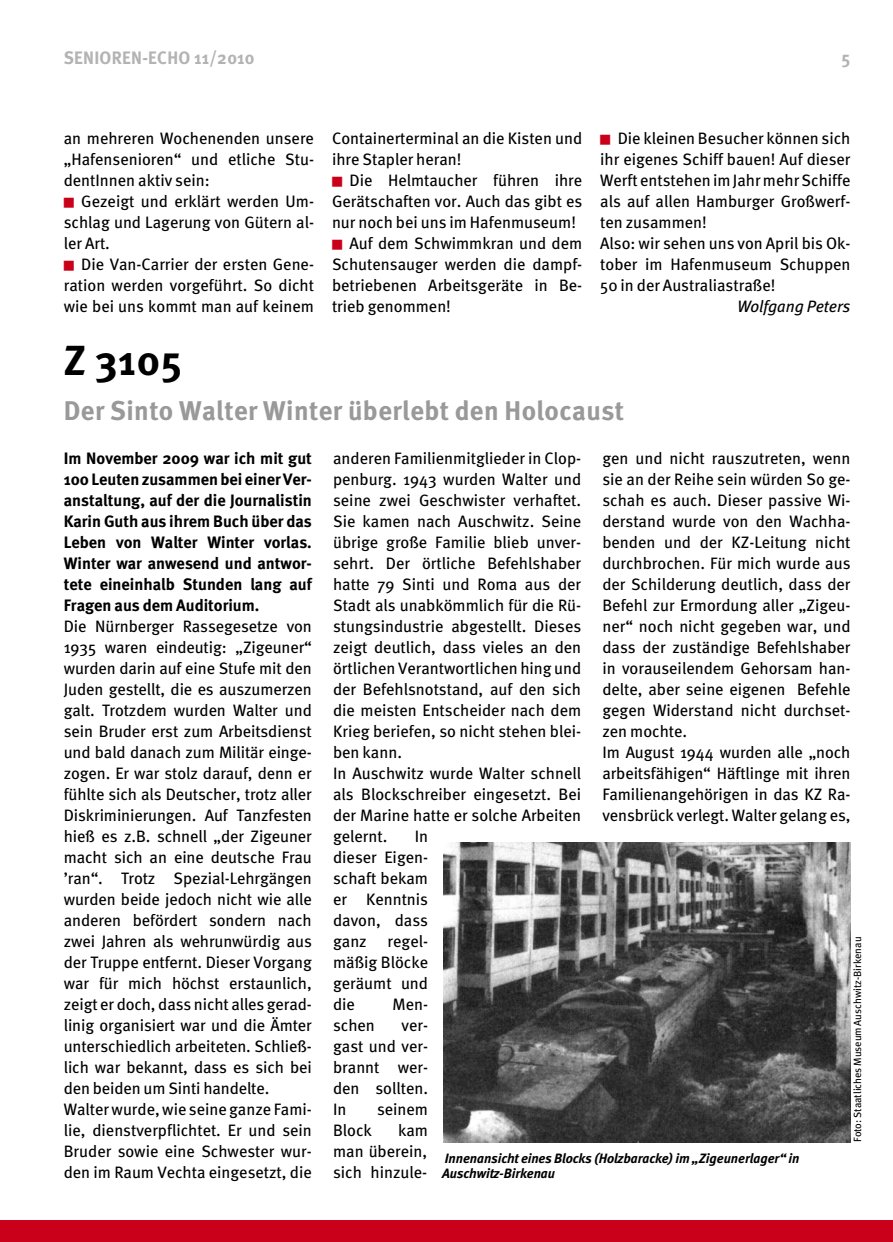
<style>
.page{position:relative;width:893px;height:1242px;background:#fff}
.page>*{position:absolute;margin:0;border:0;box-sizing:border-box;transform-origin:0 0}
.t1{font:700 42px "Meta";color:#000}
.t2{font:700 27px "Meta";letter-spacing:.015em;color:#999}
.t3{font:700 18px "Meta";letter-spacing:.015em;color:#b3b3b3}
.t4{font:16.5px/21px "Meta";color:#000;text-align:justify}
.t5{font:700 16.5px/21px "Meta";color:#000;text-align:justify}
.t6{font:italic 16.5px "Meta";color:#000}
.t7{font:italic 700 13.5px/15px "Meta";color:#000}
.t8{font:10.5px "Meta";color:#000}
.s1{color:#ca001b}
</style>
<div class="page">
<div style="left:0;top:1220px;width:893px;height:22px;background:#ca001b"></div>
<img style="left:443px;top:842px;width:407px;height:300px">
<p class="t3" style="left:64px;top:47px;width:192px">SENIOREN-ECHO 11/2010</p>
<p class="t3" style="left:841px;top:47px;width:10px">5</p>
<p class="t4" style="left:64px;top:127px;width:252px">an mehreren Wochenenden unsere „Hafensenioren“ und etliche Stu&shy;dentInnen aktiv sein:</p>
<p class="t4" style="left:64px;top:190px;width:252px"><span class="s1">■</span> Gezeigt und erklärt werden Um&shy;schlag und Lagerung von Gütern al&shy;ler Art.</p>
<p class="t4" style="left:64px;top:253px;width:252px"><span class="s1">■</span> Die Van-Carrier der ersten Gene&shy;ration werden vorgeführt. So dicht wie bei uns kommt man auf keinem</p>
<p class="t4" style="left:332px;top:127px;width:252px">Containerterminal an die Kisten und ihre Stapler heran!</p>
<p class="t4" style="left:332px;top:169px;width:252px"><span class="s1">■</span> Die Helmtaucher führen ihre Gerätschaften vor. Auch das gibt es nur noch bei uns im Hafenmuseum!</p>
<p class="t4" style="left:332px;top:232px;width:252px"><span class="s1">■</span> Auf dem Schwimmkran und dem Schutensauger werden die dampf&shy;betriebenen Arbeitsgeräte in Be&shy;trieb genommen!</p>
<p class="t4" style="left:600px;top:127px;width:252px;text-align:left"><span class="s1">■</span> Die kleinen Besucher können sich ihr eigenes Schiff bauen! Auf dieser<br>Werft entstehen im Jahr mehr Schiffe als auf allen Hamburger Großwerf&shy;ten zusammen!<br>Also: wir sehen uns von April bis Ok&shy;tober im Hafenmuseum Schuppen<br>50 in der Australiastraße!</p>
<p class="t6" style="left:737px;top:301px;width:115px">Wolfgang Peters</p>
<h1 class="t1" style="left:64px;top:335px;width:120px">Z 3105</h1>
<h2 class="t2" style="left:64px;top:394px;width:562px">Der Sinto Walter Winter überlebt den Holocaust</h2>
<p class="t5" style="left:64px;top:447px;width:250px">Im November 2009 war ich mit gut 100 Leuten zusammen bei einer Ver&shy;anstaltung, auf der die Journalistin Karin Guth aus ihrem Buch über das Leben von Walter Winter vorlas.<br>Winter war anwesend und antwor&shy;tete eineinhalb Stunden lang auf Fragen aus dem Auditorium.</p>
<p class="t4" style="left:64px;top:615px;width:250px;text-align:left">Die Nürnberger Rassegesetze von 1935 waren eindeutig: „Zigeuner“ wurden darin auf eine Stufe mit den Juden gestellt, die es auszumerzen galt. Trotzdem wurden Walter und sein Bruder erst zum Arbeitsdienst und bald danach zum Militär einge&shy;zogen. Er war stolz darauf, denn er fühlte sich als Deutscher, trotz aller Diskriminierungen. Auf Tanzfesten hieß es z.B. schnell „der Zigeuner macht sich an eine deutsche Frau ’ran“. Trotz Spezial-Lehrgängen wurden beide jedoch nicht wie alle anderen befördert sondern nach zwei Jahren als wehrunwürdig aus der Truppe entfernt. Dieser Vorgang war für mich höchst erstaunlich, zeigt er doch, dass nicht alles gerad&shy;linig organisiert war und die Ämter unterschiedlich arbeiteten. Schließ&shy;lich war bekannt, dass es sich bei den beiden um Sinti handelte.<br>Walter wurde, wie seine ganze Fami&shy;lie, dienstverpflichtet. Er und sein Bruder sowie eine Schwester wur&shy;den im Raum Vechta eingesetzt, die</p>
<p class="t4" style="left:333px;top:447px;width:250px;text-align:left">anderen Familienmitglieder in Clop&shy;penburg. 1943 wurden Walter und seine zwei Geschwister verhaftet.<br>Sie kamen nach Auschwitz. Seine übrige große Familie blieb unver&shy;sehrt. Der örtliche Befehlshaber hatte 79 Sinti und Roma aus der<br>Stadt als unabkömmlich für die Rü&shy;stungsindustrie abgestellt. Dieses zeigt deutlich, dass vieles an den örtlichen Verantwortlichen hing und der Befehlsnotstand, auf den sich die meisten Entscheider nach dem<br>Krieg beriefen, so nicht stehen blei&shy;ben kann.<br>In Auschwitz wurde Walter schnell als Blockschreiber eingesetzt. Bei der Marine hatte er solche Arbeiten gelernt.</p>
<p class="t4" style="left:602px;top:448px;width:250px;text-align:left">gen und nicht rauszutreten, wenn sie an der Reihe sein würden So ge&shy;schah es auch. Dieser passive Wi&shy;derstand wurde von den Wachha&shy;benden und der KZ-Leitung nicht durchbrochen. Für mich wurde aus der Schilderung deutlich, dass der<br>Befehl zur Ermordung aller „Zigeu&shy;ner“ noch nicht gegeben war, und dass der zuständige Befehlshaber in vorauseilendem Gehorsam han&shy;delte, aber seine eigenen Befehle gegen Widerstand nicht durchset&shy;zen mochte.<br>Im August 1944 wurden alle „noch arbeitsfähigen“ Häftlinge mit ihren<br>Familienangehörigen in das KZ Ra&shy;vensbrück verlegt. Walter gelang es,</p>
<p class="t4" style="left:333px;top:826px;width:97px;text-indent:82px">In dieser Eigen&shy;schaft bekam er Kenntnis davon, dass ganz</p>
<p class="t4" style="left:333px;top:931px;width:97px;text-indent:55px">regel&shy;mäßig Blöcke geräumt und die</p>
<p class="t8" style="left:851px;top:1142px;width:207px;rotate:-90deg">Foto: Staatliches Museum Auschwitz-Birkenau</p>
<p class="t4" style="left:393px;top:994px;width:37px">Men-</p>
<p class="t4" style="left:333px;top:1015px;width:43px">schen</p>
<p class="t4" style="left:333px;top:1015px;width:97px;text-indent:68px">ver&shy;gast und ver&shy;brannt wer&shy;den sollten.<br>In</p>
<p class="t4" style="left:377px;top:1099px;width:53px">seinem</p>
<p class="t4" style="left:333px;top:1120px;width:97px;text-indent:65px">kam man überein, sich hinzule-</p>
<p class="t4" style="left:333px;top:1120px;width:40px">Block</p>
<p class="t7" style="left:442px;top:1152px;width:359px">Innenansicht eines Blocks (Holzbaracke) im „Zigeunerlager“ in<br>Auschwitz-Birkenau</p>
</div>
